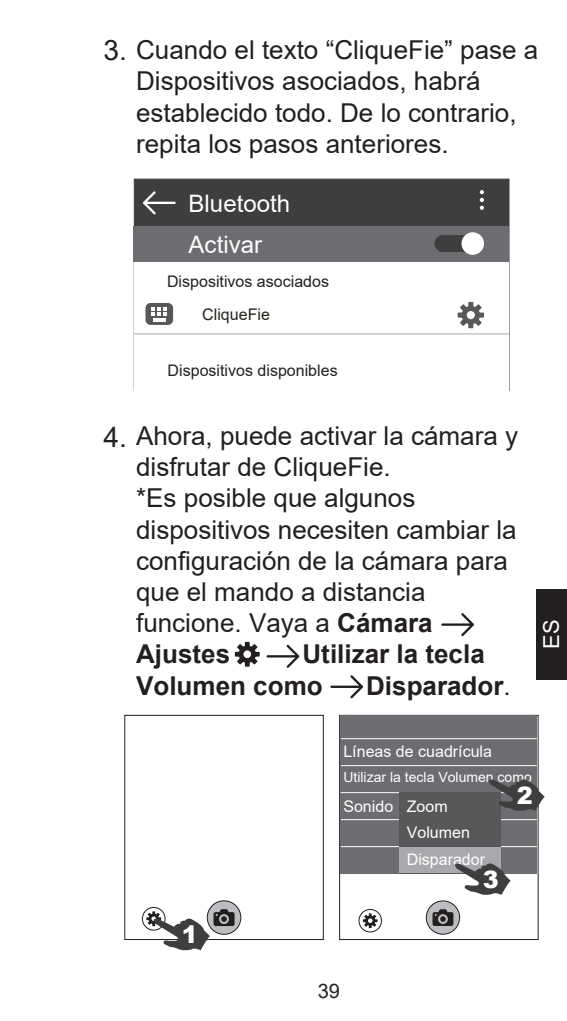
<style>
.page{position:relative;width:567px;height:1021px;background:#fff}
.page>*{position:absolute;margin:0;border:0;box-sizing:border-box;transform-origin:0 0}
.t1{font:26px/31.2px "Arial";color:#231f20}
.t2{font:700 26px/31.2px "Arial";color:#231f20}
.t3{font:24px/40.8px "Arial";color:#fff}
.t4{font:900 24px "Arial";color:#fff}
.t5{font:22px "Arial";color:#fff}
.t6{font:20px "Arial";color:#231f20}
.t7{font:16px/26.8px "Arial";color:#fff}
.t8{font:16px "Arial";color:#231f20}
.t9{font:16px "Arial";color:#23211c}
.t10{font:14px "Arial";color:#fff}
.s1{font-size:28px;color:#23211c}
.s2{font-weight:700}
.s3{font-weight:400}
</style>
<div class="page">
<div style="left:124px;top:714px;width:200px;height:226px;border:1px solid #231f20"></div>
<div style="left:134px;top:179px;width:375px;height:212px;background:#3e3e3f;border:1px solid #3e3e3f"></div>
<div style="left:134px;top:226px;width:375px;height:35px;background:#6c6d70"></div>
<div style="left:134px;top:262px;width:375px;height:128px;background:#fff"></div>
<svg style="left:143px;top:191px;width:33px;height:23px"></svg>
<svg style="left:480px;top:190px;width:4px;height:20px"></svg>
<div style="left:434px;top:235px;width:48px;height:17px;background:#3e3e3f;border-radius:8px"></div>
<div style="left:461px;top:232px;width:23px;height:23px;background:#fff;border-radius:50%"></div>
<hr style="left:134px;top:333px;width:375px;height:1px;background:#a8a9ad">
<div style="left:146px;top:303px;width:27px;height:22px;background:#57585a;border-radius:5px"></div>
<svg style="left:151px;top:307px;width:16px;height:14px"></svg>
<svg style="left:458px;top:302px;width:26px;height:26px"></svg>
<div style="left:142px;top:906px;width:24px;height:24px;border:1px solid #231f20;border-radius:50%"></div>
<svg style="left:207px;top:900px;width:34px;height:34px"></svg>
<div style="left:207px;top:900px;width:34px;height:34px;border:1px solid #231f20;border-radius:50%"></div>
<svg style="left:146px;top:909px;width:89px;height:41px"></svg>
<div style="left:339px;top:714px;width:200px;height:226px;border:1px solid #231f20"></div>
<div style="left:358px;top:909px;width:24px;height:23px;border:1px solid #231f20;border-radius:50%"></div>
<svg style="left:363px;top:913px;width:15px;height:15px"></svg>
<div style="left:341px;top:715px;width:196px;height:158px;background:#6c6d70"></div>
<hr style="left:341px;top:738px;width:196px;height:1px;background:#fff">
<hr style="left:341px;top:765px;width:196px;height:1px;background:#fff">
<hr style="left:341px;top:792px;width:196px;height:1px;background:#fff">
<hr style="left:341px;top:819px;width:196px;height:1px;background:#fff">
<hr style="left:341px;top:846px;width:196px;height:1px;background:#fff">
<div style="left:399px;top:846px;width:102px;height:27px;background:#a8a9ad"></div>
<div style="left:399px;top:819px;width:102px;height:27px;background:#57585a"></div>
<div style="left:399px;top:792px;width:102px;height:27px;background:#57585a"></div>
<svg style="left:489px;top:778px;width:56px;height:32px"></svg>
<svg style="left:453px;top:863px;width:58px;height:31px"></svg>
<svg style="left:426px;top:900px;width:34px;height:34px"></svg>
<div style="left:426px;top:900px;width:34px;height:34px;border:1px solid #231f20;border-radius:50%"></div>
<svg style="left:432px;top:909px;width:21px;height:16px"></svg>
<svg style="left:441px;top:613px;width:33px;height:23px"></svg>
<svg style="left:267px;top:644px;width:32px;height:24px"></svg>
<svg style="left:330px;top:675px;width:33px;height:23px"></svg>
<svg style="left:235px;top:641px;width:25px;height:25px"></svg>
<div style="left:536px;top:589px;width:31px;height:90px;background:#231f20"></div>
<p class="t1" style="left:136px;top:34px;width:404px;text-indent:-33px"><span class="s1">3.</span> Cuando el texto “CliqueFie” pase a Dispositivos asociados, habrá establecido todo. De lo contrario, repita los pasos anteriores.</p>
<p class="t3" style="left:189px;top:183px;width:103px">Bluetooth<br>Activar</p>
<p class="t8" style="left:167px;top:271px;width:164px">Dispositivos asociados</p>
<p class="t9" style="left:202px;top:303px;width:69px">CliqueFie</p>
<p class="t8" style="left:168px;top:359px;width:172px">Dispositivos disponibles</p>
<p class="t1" style="left:136px;top:420px;width:383px;text-indent:-33px"><span class="s1">4.</span> Ahora, puede activar la cámara y disfrutar de CliqueFie.<br>*Es posible que algunos dispositivos necesiten cambiar la configuración de la cámara para que el mando a distancia funcione. Vaya a <span class="s2">Cámara<br>Ajustes</span></p>
<p class="t2" style="left:136px;top:639px;width:350px;text-indent:166px">Utilizar la tecla<br>Volumen como</p>
<p class="t2" style="left:366px;top:670px;width:146px">Disparador<span class="s3">.</span></p>
<p class="t5" style="left:536px;top:649px;width:31px;rotate:-90deg">ES</p>
<p class="t4" style="left:182px;top:917px;width:18px">1</p>
<p class="t7" style="left:343px;top:738px;width:150px">Líneas de cuadrícula</p>
<p class="t10" style="left:343px;top:767px;width:190px">Utilizar la tecla Volumen como</p>
<p class="t7" style="left:407px;top:792px;width:80px;text-indent:-63px">Sonido Zoom<br>Volumen<br>Disparador</p>
<p class="t4" style="left:483px;top:861px;width:17px">3</p>
<p class="t4" style="left:517px;top:778px;width:17px">2</p>
<p class="t6" style="left:318px;top:977px;width:24px">39</p>
</div>
